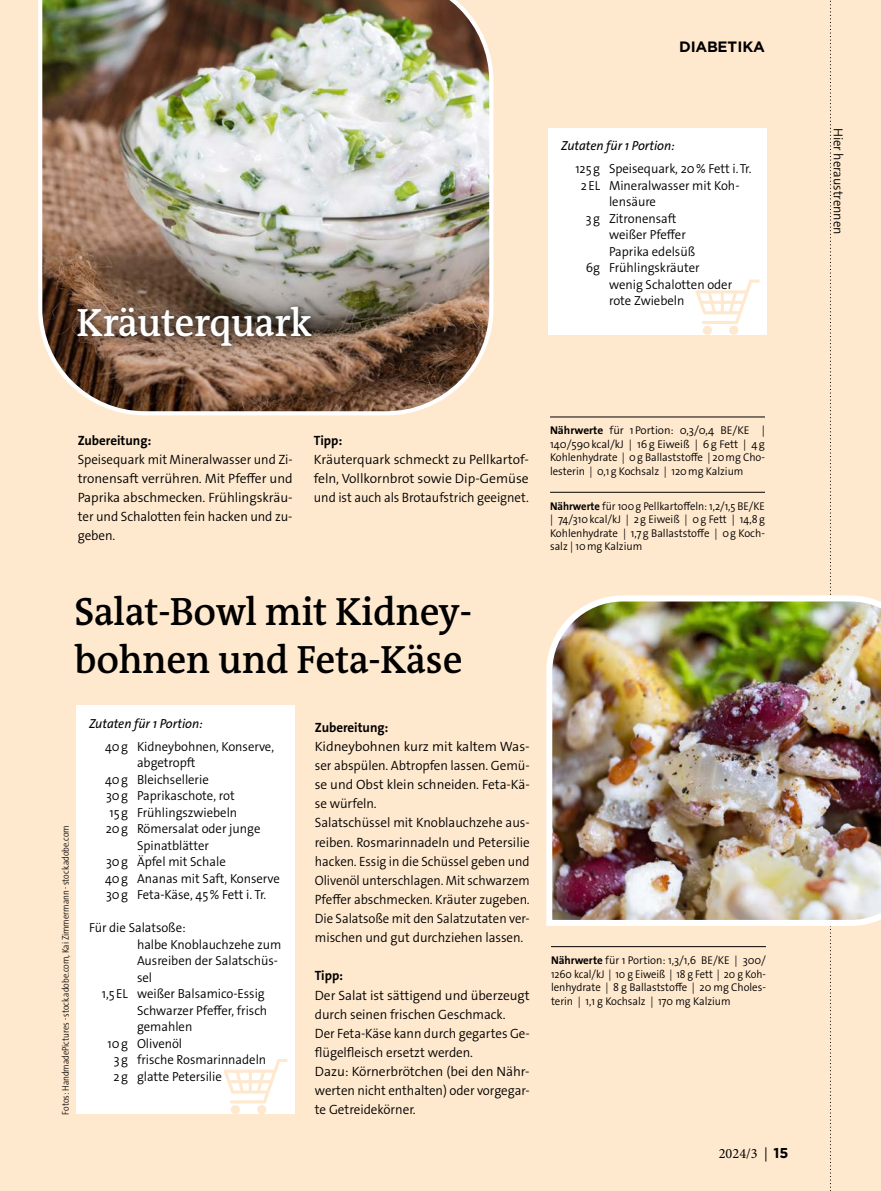
<style>
.page{position:relative;width:881px;height:1191px;background:#fff}
.page>*{position:absolute;margin:0;border:0;box-sizing:border-box;transform-origin:0 0}
.t1{font:600 39.75px/48px "The Antiqua B W6";letter-spacing:-.01em;color:#000}
.t2{font:600 39.75px "The Antiqua B W6";letter-spacing:-.01em;color:#fff}
.t3{font:700 15px "Gotham";letter-spacing:-.02em;color:#000}
.t4{font:14.25px "Minion Pro";color:#000}
.t5{font:300 13.5px/19px "The Sans Os F";letter-spacing:-.005em;color:#000}
.t6{font:300 13.5px/19.2px "The Sans Os F";letter-spacing:-.005em;color:#000;text-align:justify;scale:.96 1}
.t7{font:700 13.5px "The Sans Os F";letter-spacing:-.005em;color:#000}
.t8{font:300 13.2px "The Sans Os F";letter-spacing:-.005em;color:#000}
.t9{font:italic 13.2px "The Sans Os F";letter-spacing:-.005em;color:#000}
.t10{font:300 11.25px/13.5px "The Sans Os F";letter-spacing:-.005em;color:#000;text-align:justify}
.t11{font:300 11.25px/13.5px "The Sans Os F";letter-spacing:-.005em;color:#000;text-align:justify;scale:.95 1}
.t12{font:300 9.75px "The Sans Cd LF3";color:#000;scale:1.08 1}
.s1{font-weight:700}
.s2{font-family:"Gotham";font-weight:700}
</style>
<div class="page">
<div style="left:0;top:0;width:880px;height:1191px;background:#ffe9ce"></div>
<svg style="left:830px;top:0;width:1px;height:1191px"></svg>
<hr style="left:550px;top:416px;width:214px;height:1px;background:#000">
<hr style="left:550px;top:492px;width:214px;height:1px;background:#000">
<hr style="left:550px;top:946px;width:215px;height:1px;background:#000">
<img style="left:546px;top:592px;width:334px;height:337px">
<img style="left:38px;top:0;width:456px;height:416px">
<div style="left:548px;top:128px;width:218px;height:206px;background:#fff"></div>
<div style="left:76px;top:705px;width:219px;height:408px;background:#fff"></div>
<div style="left:729px;top:326px;width:9px;height:9px;background:#ffe9ce;border-radius:50%"></div>
<div style="left:702px;top:326px;width:9px;height:9px;background:#ffe9ce;border-radius:50%"></div>
<svg style="left:695px;top:279px;width:64px;height:45px"></svg>
<div style="left:257px;top:1105px;width:9px;height:9px;background:#ffe9ce;border-radius:50%"></div>
<div style="left:231px;top:1105px;width:9px;height:9px;background:#ffe9ce;border-radius:50%"></div>
<svg style="left:223px;top:1059px;width:64px;height:44px"></svg>
<div style="left:69px;top:298px;width:251px;height:57px;background:#000;opacity:.9"></div>
<p class="t3" style="left:679px;top:36px;width:87px">DIABETIKA</p>
<h1 class="t2" style="left:77px;top:297px;width:237px">Kräuterquark</h1>
<p class="t9" style="left:561px;top:137px;width:115px">Zutaten für 1 Portion:</p>
<p class="t8" style="left:575px;top:160px;width:178px">125g Speisequark, 20% Fett i.Tr.</p>
<p class="t8" style="left:580px;top:177px;width:160px">2EL Mineralwasser mit Koh-</p>
<p class="t8" style="left:609px;top:193px;width:48px">lensäure</p>
<p class="t8" style="left:585px;top:210px;width:92px">3g Zitronensaft</p>
<p class="t8" style="left:609px;top:226px;width:78px">weißer Pfeffer</p>
<p class="t8" style="left:609px;top:243px;width:88px">Paprika edelsüß</p>
<p class="t8" style="left:585px;top:259px;width:115px">6g Frühlingskräuter</p>
<p class="t8" style="left:609px;top:276px;width:125px">wenig Schalotten oder</p>
<p class="t8" style="left:609px;top:292px;width:77px">rote Zwiebeln</p>
<p class="t7" style="left:78px;top:431px;width:75px">Zubereitung:</p>
<p class="t6" style="left:78px;top:450px;width:225px">Speisequark mit Mineralwasser und Zi&shy;tronensaft verrühren. Mit Pfeffer und Paprika abschmecken. Frühlingskräu&shy;ter und Schalotten fein hacken und zu&shy;geben.</p>
<p class="t7" style="left:314px;top:431px;width:30px">Tipp:</p>
<p class="t5" style="left:314px;top:450px;width:216px;text-align:justify">Kräuterquark schmeckt zu Pellkartof&shy;feln, Vollkornbrot sowie Dip-Gemüse und ist auch als Brotaufstrich geeignet.</p>
<h1 class="t1" style="left:74px;top:588px;width:399px">Salat-Bowl mit Kidney&shy;bohnen und Feta-Käse</h1>
<p class="t12" style="left:59px;top:1114px;width:270px;rotate:-90deg">Fotos: HandmadePictures - stock.adobe.com, Kai Zimmermann - stock.adobe.com</p>
<p class="t9" style="left:89px;top:715px;width:115px">Zutaten für 1 Portion:</p>
<p class="t8" style="left:105px;top:738px;width:170px">40g Kidneybohnen, Konserve,</p>
<p class="t8" style="left:137px;top:754px;width:60px">abgetropft</p>
<p class="t8" style="left:105px;top:771px;width:105px">40g Bleichsellerie</p>
<p class="t8" style="left:106px;top:787px;width:130px">30g Paprikaschote, rot</p>
<p class="t8" style="left:109px;top:804px;width:129px">15g Frühlingszwiebeln</p>
<p class="t8" style="left:106px;top:820px;width:156px">20g Römersalat oder junge</p>
<p class="t8" style="left:137px;top:837px;width:74px">Spinatblätter</p>
<p class="t8" style="left:106px;top:853px;width:121px">30g Äpfel mit Schale</p>
<p class="t8" style="left:105px;top:870px;width:176px">40g Ananas mit Saft, Konserve</p>
<p class="t8" style="left:106px;top:886px;width:162px">30g Feta-Käse, 45% Fett i. Tr.</p>
<p class="t8" style="left:89px;top:919px;width:98px">Für die Salatsoße:</p>
<p class="t8" style="left:137px;top:936px;width:146px">halbe Knoblauchzehe zum</p>
<p class="t8" style="left:137px;top:952px;width:142px">Ausreiben der Salatschüs-</p>
<p class="t8" style="left:137px;top:969px;width:17px">sel</p>
<p class="t8" style="left:102px;top:985px;width:164px">1,5EL weißer Balsamico-Essig</p>
<p class="t8" style="left:137px;top:1002px;width:132px">Schwarzer Pfeffer, frisch</p>
<p class="t8" style="left:137px;top:1018px;width:57px">gemahlen</p>
<p class="t8" style="left:108px;top:1035px;width:76px">10g Olivenöl</p>
<p class="t8" style="left:114px;top:1051px;width:154px">3g frische Rosmarinnadeln</p>
<p class="t8" style="left:113px;top:1068px;width:110px">2g glatte Petersilie</p>
<p class="t7" style="left:315px;top:718px;width:75px">Zubereitung:</p>
<p class="t5" style="left:315px;top:737px;width:216px">Kidneybohnen kurz mit kaltem Was&shy;ser abspülen. Abtropfen lassen. Gemü&shy;se und Obst klein schneiden. Feta-Kä&shy;se würfeln.<br>Salatschüssel mit Knoblauchzehe aus&shy;reiben. Rosmarinnadeln und Petersilie hacken. Essig in die Schüssel geben und Olivenöl unterschlagen. Mit schwarzem Pfeffer abschmecken. Kräuter zugeben.<br>Die Salatsoße mit den Salatzutaten ver&shy;mischen und gut durchziehen lassen.</p>
<p class="t7" style="left:315px;top:967px;width:30px">Tipp:</p>
<p class="t5" style="left:315px;top:985px;width:216px">Der Salat ist sättigend und überzeugt durch seinen frischen Geschmack.<br>Der Feta-Käse kann durch gegartes Ge&shy;flügelfleisch ersetzt werden.<br>Dazu: Körnerbrötchen (bei den Nähr&shy;werten nicht enthalten) oder vorgegar&shy;te Getreidekörner.</p>
<p class="t10" style="left:550px;top:424px;width:216px"><span class="s1">Nährwerte</span> für 1Portion: 0,3/0,4 BE/KE | 140/590kcal/kJ | 16g Eiweiß | 6g Fett | 4g Kohlenhydrate | 0g Ballaststoffe | 20mg Cho&shy;lesterin | 0,1g Kochsalz | 120mg Kalzium</p>
<p class="t11" style="left:550px;top:499px;width:228px"><span class="s1">Nährwerte</span> für 100g Pellkartoffeln: 1,2/1,5 BE/KE | 74/310kcal/kJ | 2g Eiweiß | 0g Fett | 14,8g Kohlenhydrate | 1,7g Ballaststoffe | 0g Koch&shy;salz | 10mg Kalzium</p>
<p class="t10" style="left:550px;top:953px;width:216px"><span class="s1">Nährwerte</span> für 1 Portion: 1,3/1,6 BE/KE | 300/ 1260 kcal/kJ | 10 g Eiweiß | 18 g Fett | 20 g Koh&shy;lenhydrate | 8 g Ballaststoffe | 20 mg Choles&shy;terin | 1,1 g Kochsalz | 170 mg Kalzium</p>
<p class="t4" style="left:718px;top:1143px;width:71px">2024/3 | <span class="s2">15</span></p>
<p class="t8" style="left:846px;top:128px;width:108px;rotate:90deg">Hier heraustrennen</p>
</div>
